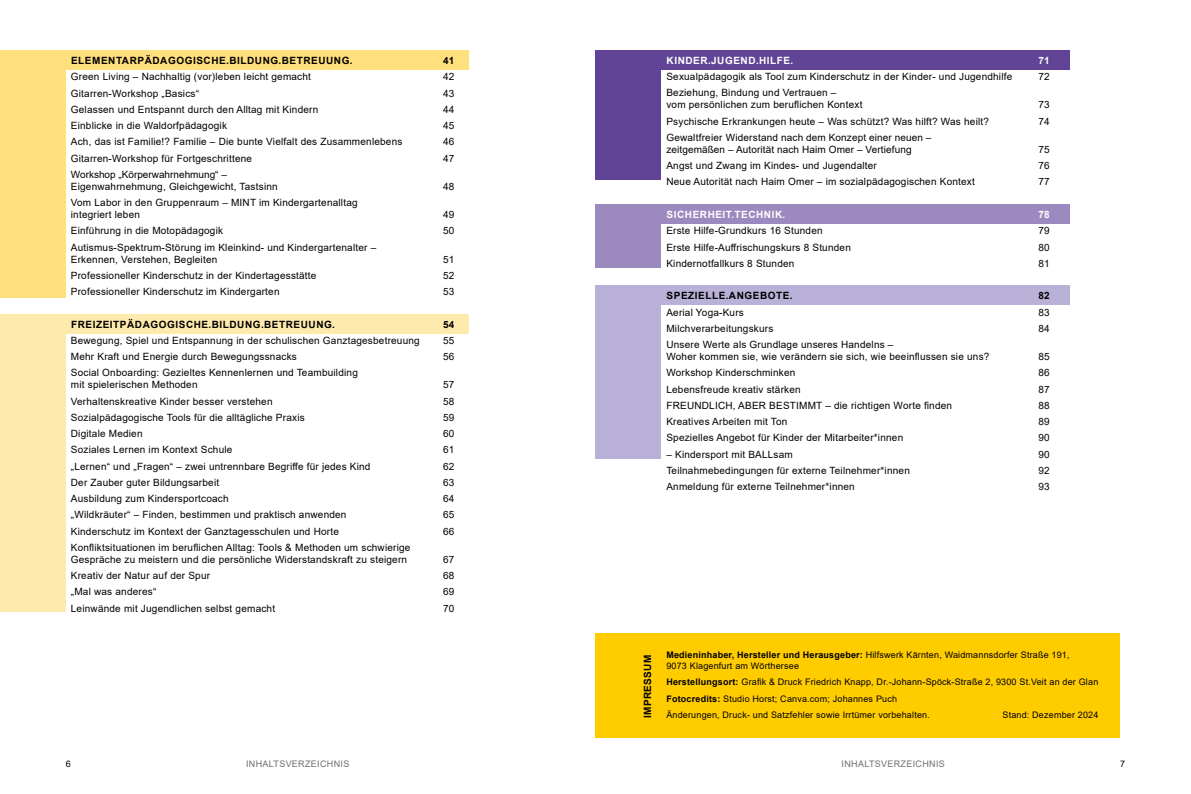
<style>
.page{position:relative;width:1191px;height:794px;background:#fff}
.page>*{position:absolute;margin:0;border:0;box-sizing:border-box;transform-origin:0 0}
.t1{font:10px/12px "Arial";letter-spacing:.02em;color:#000}
.t2{font:700 10px "Arial";letter-spacing:.055em;color:#000}
.t3{font:700 10px "Arial";letter-spacing:.055em;color:#fff}
.t4{font:700 10px "Arial";letter-spacing:.035em;color:#000}
.t5{font:9px/16.5px "Arial";letter-spacing:.02em;color:#000}
.t6{font:9px "Arial";letter-spacing:.035em;color:#706f6f}
.s1{font-weight:700}
</style>
<div class="page">
<div style="left:655px;top:285px;width:414px;height:20px;background:#bab1d8"></div>
<div style="left:661px;top:204px;width:408px;height:19px;background:#9c89c0"></div>
<div style="left:595px;top:204px;width:66px;height:63px;background:#9c89c0"></div>
<div style="left:595px;top:285px;width:66px;height:174px;background:#bab1d8"></div>
<div style="left:54px;top:51px;width:414px;height:19px;background:#ffe07d"></div>
<div style="left:54px;top:314px;width:414px;height:20px;background:#ffeaad"></div>
<div style="left:655px;top:51px;width:414px;height:19px;background:#614495"></div>
<div style="left:0;top:51px;width:66px;height:247px;background:#ffe07d"></div>
<div style="left:0;top:314px;width:66px;height:298px;background:#ffeaad"></div>
<div style="left:595px;top:51px;width:66px;height:129px;background:#614495"></div>
<div style="left:595px;top:633px;width:525px;height:104px;background:#fc0"></div>
<p class="t2" style="left:71px;top:53px;width:283px">ELEMENTARPÄDAGOGISCHE.BILDUNG.BETREUUNG.</p>
<p class="t2" style="left:443px;top:53px;width:13px">41</p>
<p class="t1" style="left:71px;top:71px;width:242px">Green Living – Nachhaltig (vor)leben leicht gemacht</p>
<p class="t1" style="left:443px;top:71px;width:13px">42</p>
<p class="t1" style="left:71px;top:87px;width:130px">Gitarren-Workshop „Basics“</p>
<p class="t1" style="left:443px;top:87px;width:13px">43</p>
<p class="t1" style="left:71px;top:103px;width:249px">Gelassen und Entspannt durch den Alltag mit Kindern</p>
<p class="t1" style="left:443px;top:103px;width:13px">44</p>
<p class="t1" style="left:71px;top:119px;width:158px">Einblicke in die Waldorfpädagogik</p>
<p class="t1" style="left:443px;top:119px;width:13px">45</p>
<p class="t1" style="left:71px;top:136px;width:333px">Ach, das ist Familie!? Familie – Die bunte Vielfalt des Zusammenlebens</p>
<p class="t1" style="left:443px;top:136px;width:13px">46</p>
<p class="t1" style="left:71px;top:152px;width:183px">Gitarren-Workshop für Fortgeschrittene</p>
<p class="t1" style="left:443px;top:152px;width:13px">47</p>
<p class="t1" style="left:71px;top:168px;width:208px">Workshop „Körperwahrnehmung“ –<br>Eigenwahrnehmung, Gleichgewicht, Tastsinn</p>
<p class="t1" style="left:443px;top:180px;width:13px">48</p>
<p class="t1" style="left:71px;top:196px;width:288px">Vom Labor in den Gruppenraum – MINT im Kindergartenalltag integriert leben</p>
<p class="t1" style="left:443px;top:208px;width:13px">49</p>
<p class="t1" style="left:71px;top:225px;width:154px">Einführung in die Motopädagogik</p>
<p class="t1" style="left:443px;top:225px;width:13px">50</p>
<p class="t1" style="left:71px;top:241px;width:307px">Autismus-Spektrum-Störung im Kleinkind- und Kindergartenalter –<br>Erkennen, Verstehen, Begleiten</p>
<p class="t1" style="left:443px;top:253px;width:13px">51</p>
<p class="t1" style="left:71px;top:269px;width:247px">Professioneller Kinderschutz in der Kindertagesstätte</p>
<p class="t1" style="left:443px;top:269px;width:13px">52</p>
<p class="t1" style="left:71px;top:285px;width:210px">Professioneller Kinderschutz im Kindergarten</p>
<p class="t1" style="left:443px;top:285px;width:13px">53</p>
<p class="t2" style="left:71px;top:317px;width:265px">FREIZEITPÄDAGOGISCHE.BILDUNG.BETREUUNG.</p>
<p class="t2" style="left:443px;top:317px;width:13px">54</p>
<p class="t1" style="left:71px;top:334px;width:350px">Bewegung, Spiel und Entspannung in der schulischen Ganztagesbetreuung</p>
<p class="t1" style="left:443px;top:334px;width:13px">55</p>
<p class="t1" style="left:71px;top:350px;width:227px">Mehr Kraft und Energie durch Bewegungssnacks</p>
<p class="t1" style="left:443px;top:350px;width:13px">56</p>
<p class="t1" style="left:71px;top:367px;width:288px">Social Onboarding: Gezieltes Kennenlernen und Teambuilding mit spielerischen Methoden</p>
<p class="t1" style="left:443px;top:379px;width:13px">57</p>
<p class="t1" style="left:71px;top:395px;width:203px">Verhaltenskreative Kinder besser verstehen</p>
<p class="t1" style="left:443px;top:395px;width:13px">58</p>
<p class="t1" style="left:71px;top:411px;width:235px">Sozialpädagogische Tools für die alltägliche Praxis</p>
<p class="t1" style="left:443px;top:411px;width:13px">59</p>
<p class="t1" style="left:71px;top:427px;width:73px">Digitale Medien</p>
<p class="t1" style="left:443px;top:427px;width:13px">60</p>
<p class="t1" style="left:71px;top:444px;width:163px">Soziales Lernen im Kontext Schule</p>
<p class="t1" style="left:443px;top:444px;width:13px">61</p>
<p class="t1" style="left:71px;top:460px;width:301px">„Lernen“ und „Fragen“ – zwei untrennbare Begriffe für jedes Kind</p>
<p class="t1" style="left:443px;top:460px;width:13px">62</p>
<p class="t1" style="left:71px;top:476px;width:150px">Der Zauber guter Bildungsarbeit</p>
<p class="t1" style="left:443px;top:476px;width:13px">63</p>
<p class="t1" style="left:71px;top:492px;width:159px">Ausbildung zum Kindersportcoach</p>
<p class="t1" style="left:443px;top:492px;width:13px">64</p>
<p class="t1" style="left:71px;top:509px;width:277px">„Wildkräuter“ – Finden, bestimmen und praktisch anwenden</p>
<p class="t1" style="left:443px;top:509px;width:13px">65</p>
<p class="t1" style="left:71px;top:525px;width:269px">Kinderschutz im Kontext der Ganztagesschulen und Horte</p>
<p class="t1" style="left:443px;top:525px;width:13px">66</p>
<p class="t1" style="left:71px;top:541px;width:341px">Konfliktsituationen im beruflichen Alltag: Tools &amp; Methoden um schwierige<br>Gespräche zu meistern und die persönliche Widerstandskraft zu steigern</p>
<p class="t1" style="left:443px;top:553px;width:13px">67</p>
<p class="t1" style="left:71px;top:569px;width:141px">Kreativ der Natur auf der Spur</p>
<p class="t1" style="left:443px;top:569px;width:13px">68</p>
<p class="t1" style="left:71px;top:586px;width:87px">„Mal was anderes“</p>
<p class="t1" style="left:443px;top:586px;width:13px">69</p>
<p class="t1" style="left:71px;top:602px;width:206px">Leinwände mit Jugendlichen selbst gemacht</p>
<p class="t1" style="left:443px;top:602px;width:13px">70</p>
<p class="t3" style="left:666px;top:53px;width:128px">KINDER.JUGEND.HILFE.</p>
<p class="t3" style="left:1038px;top:53px;width:13px">71</p>
<p class="t1" style="left:666px;top:71px;width:347px">Sexualpädagogik als Tool zum Kinderschutz in der Kinder- und Jugendhilfe</p>
<p class="t1" style="left:1038px;top:71px;width:13px">72</p>
<p class="t1" style="left:666px;top:87px;width:198px">Beziehung, Bindung und Vertrauen –<br>vom persönlichen zum beruflichen Kontext</p>
<p class="t1" style="left:1038px;top:99px;width:13px">73</p>
<p class="t1" style="left:666px;top:115px;width:324px">Psychische Erkrankungen heute – Was schützt? Was hilft? Was heilt?</p>
<p class="t1" style="left:1038px;top:115px;width:13px">74</p>
<p class="t1" style="left:666px;top:131px;width:267px">Gewaltfreier Widerstand nach dem Konzept einer neuen – zeitgemäßen – Autorität nach Haim Omer – Vertiefung</p>
<p class="t1" style="left:1038px;top:143px;width:13px">75</p>
<p class="t1" style="left:666px;top:160px;width:212px">Angst und Zwang im Kindes- und Jugendalter</p>
<p class="t1" style="left:1038px;top:160px;width:13px">76</p>
<p class="t1" style="left:666px;top:176px;width:310px">Neue Autorität nach Haim Omer – im sozialpädagogischen Kontext</p>
<p class="t1" style="left:1038px;top:176px;width:13px">77</p>
<p class="t3" style="left:666px;top:207px;width:120px">SICHERHEIT.TECHNIK.</p>
<p class="t3" style="left:1038px;top:207px;width:13px">78</p>
<p class="t1" style="left:666px;top:225px;width:158px">Erste Hilfe-Grundkurs 16 Stunden</p>
<p class="t1" style="left:1038px;top:225px;width:13px">79</p>
<p class="t1" style="left:666px;top:241px;width:186px">Erste Hilfe-Auffrischungskurs 8 Stunden</p>
<p class="t1" style="left:1038px;top:241px;width:13px">80</p>
<p class="t1" style="left:666px;top:257px;width:130px">Kindernotfallkurs 8 Stunden</p>
<p class="t1" style="left:1038px;top:257px;width:13px">81</p>
<p class="t2" style="left:666px;top:289px;width:128px">SPEZIELLE.ANGEBOTE.</p>
<p class="t2" style="left:1038px;top:289px;width:13px">82</p>
<p class="t1" style="left:666px;top:306px;width:79px">Aerial Yoga-Kurs</p>
<p class="t1" style="left:1038px;top:306px;width:13px">83</p>
<p class="t1" style="left:666px;top:322px;width:108px">Milchverarbeitungskurs</p>
<p class="t1" style="left:1038px;top:322px;width:13px">84</p>
<p class="t1" style="left:666px;top:338px;width:324px">Unsere Werte als Grundlage unseres Handelns –<br>Woher kommen sie, wie verändern sie sich, wie beeinflussen sie uns?</p>
<p class="t1" style="left:1038px;top:350px;width:13px">85</p>
<p class="t1" style="left:666px;top:367px;width:130px">Workshop Kinderschminken</p>
<p class="t1" style="left:1038px;top:367px;width:13px">86</p>
<p class="t1" style="left:666px;top:383px;width:136px">Lebensfreude kreativ stärken</p>
<p class="t1" style="left:1038px;top:383px;width:13px">87</p>
<p class="t1" style="left:666px;top:399px;width:287px">FREUNDLICH, ABER BESTIMMT – die richtigen Worte finden</p>
<p class="t1" style="left:1038px;top:399px;width:13px">88</p>
<p class="t1" style="left:666px;top:415px;width:122px">Kreatives Arbeiten mit Ton</p>
<p class="t1" style="left:1038px;top:415px;width:13px">89</p>
<p class="t1" style="left:666px;top:432px;width:238px">Spezielles Angebot für Kinder der Mitarbeiter*innen</p>
<p class="t1" style="left:1038px;top:432px;width:13px">90</p>
<p class="t1" style="left:666px;top:448px;width:128px">– Kindersport mit BALLsam</p>
<p class="t1" style="left:1038px;top:448px;width:13px">90</p>
<p class="t1" style="left:666px;top:464px;width:245px">Teilnahmebedingungen für externe Teilnehmer*innen</p>
<p class="t1" style="left:1038px;top:464px;width:13px">92</p>
<p class="t1" style="left:666px;top:480px;width:190px">Anmeldung für externe Teilnehmer*innen</p>
<p class="t1" style="left:1038px;top:480px;width:13px">93</p>
<p class="t4" style="left:640px;top:718px;width:65px;rotate:-90deg">IMPRESSUM</p>
<p class="t5" style="left:666px;top:649px;width:405px;line-height:10.8px"><span class="s1">Medieninhaber, Hersteller und Herausgeber:</span> Hilfswerk Kärnten, Waidmannsdorfer Straße 191,<br>9073 Klagenfurt am Wörthersee</p>
<p class="t5" style="left:666px;top:674px;width:433px"><span class="s1">Herstellungsort:</span> Grafik &amp; Druck Friedrich Knapp, Dr.-Johann-Spöck-Straße 2, 9300 St.Veit an der Glan<br><span class="s1">Fotocredits:</span> Studio Horst; Canva.com; Johannes Puch<br>Änderungen, Druck- und Satzfehler sowie Irrtümer vorbehalten.</p>
<p class="t5" style="left:1002px;top:707px;width:97px">Stand: Dezember 2024</p>
<p class="t5" style="left:66px;top:755px;width:7px">6</p>
<p class="t6" style="left:246px;top:757px;width:105px">INHALTSVERZEICHNIS</p>
<p class="t6" style="left:841px;top:757px;width:105px">INHALTSVERZEICHNIS</p>
<p class="t5" style="left:1120px;top:755px;width:7px">7</p>
</div>
